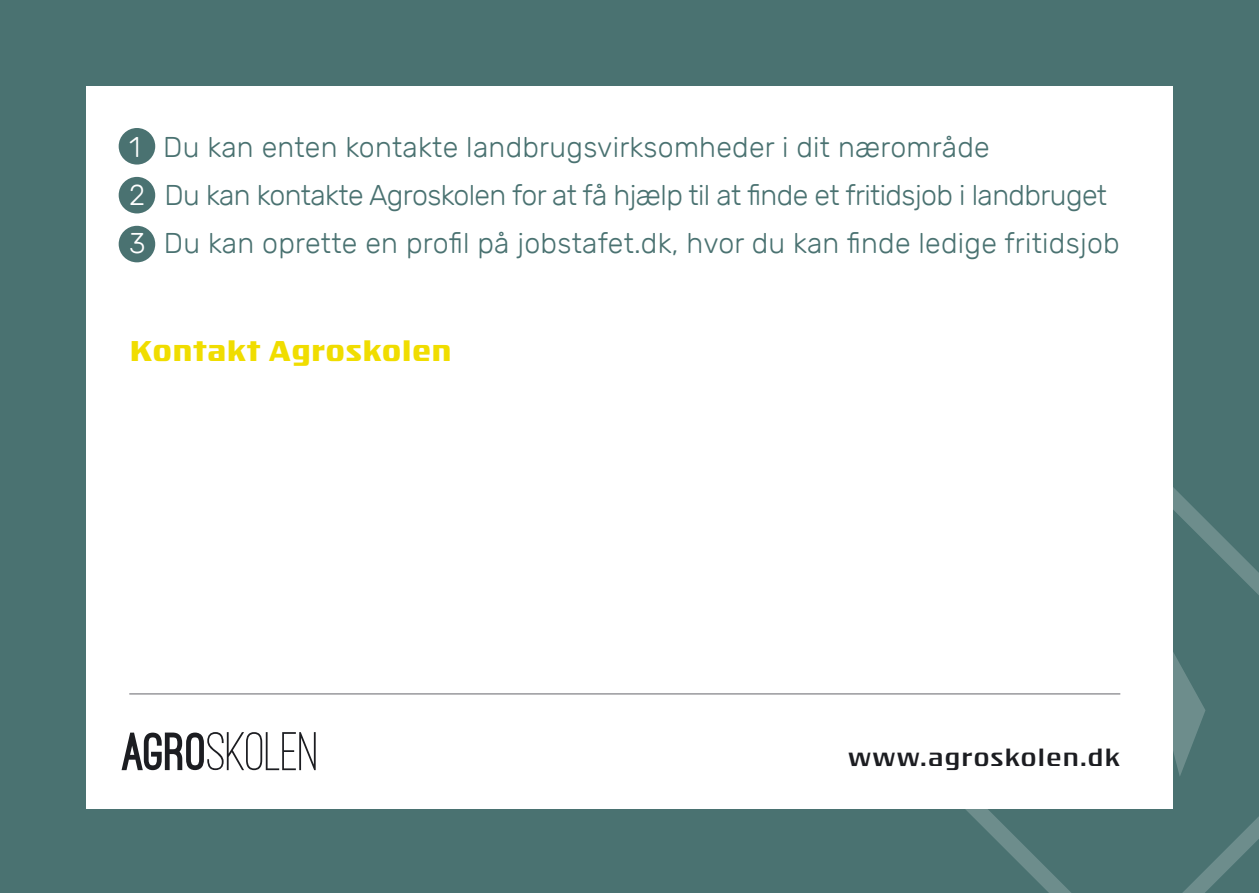
<style>
.page{position:relative;width:1259px;height:893px;background:#fff}
.page>*{position:absolute;margin:0;border:0;box-sizing:border-box;transform-origin:0 0}
.t1{font:300 28.5px "Rubik";letter-spacing:.01em;color:#4a7271}
.t2{font:300 28.5px "Rubik";letter-spacing:-.02em;color:#4a7271}
.t3{font:700 28.5px "Isotope";letter-spacing:.01em;color:#f0dd00}
.t4{font:500 24px "Isotope";letter-spacing:.025em;color:#1c1d21}
.s1{color:#fff}
</style>
<div class="page">
<div style="left:0;top:0;width:86px;height:893px;background:#4a7271"></div>
<div style="left:1173px;top:0;width:86px;height:893px;background:#4a7271"></div>
<div style="left:0;top:809px;width:1259px;height:84px;background:#4a7271"></div>
<div style="left:0;top:0;width:1259px;height:86px;background:#4a7271"></div>
<svg style="left:965px;top:487px;width:294px;height:406px"></svg>
<div style="left:119px;top:128px;width:36px;height:37px;background:#4a7271;border-radius:50%"></div>
<div style="left:119px;top:177px;width:36px;height:36px;background:#4a7271;border-radius:50%"></div>
<div style="left:119px;top:226px;width:36px;height:36px;background:#4a7271;border-radius:50%"></div>
<svg style="left:122px;top:732px;width:194px;height:38px"></svg>
<hr style="left:129px;top:693px;width:991px;height:2px;background:#98989c">
<p class="t1" style="left:129px;top:131px;width:862px"><span class="s1">1</span>. Du kan enten kontakte landbrugsvirksomheder i dit nærområde</p>
<p class="t2" style="left:129px;top:179px;width:979px"><span class="s1">2</span>. Du kan kontakte Agroskolen for at få hjælp til at finde et fritidsjob i landbruget</p>
<p class="t1" style="left:129px;top:227px;width:992px"><span class="s1">3</span>. Du kan oprette en profil på jobstafet.dk, hvor du kan finde ledige fritidsjob</p>
<p class="t3" style="left:129px;top:331px;width:324px">Kontakt Agroskolen</p>
<p class="t4" style="left:848px;top:740px;width:274px">www.agroskolen.dk</p>
</div>
